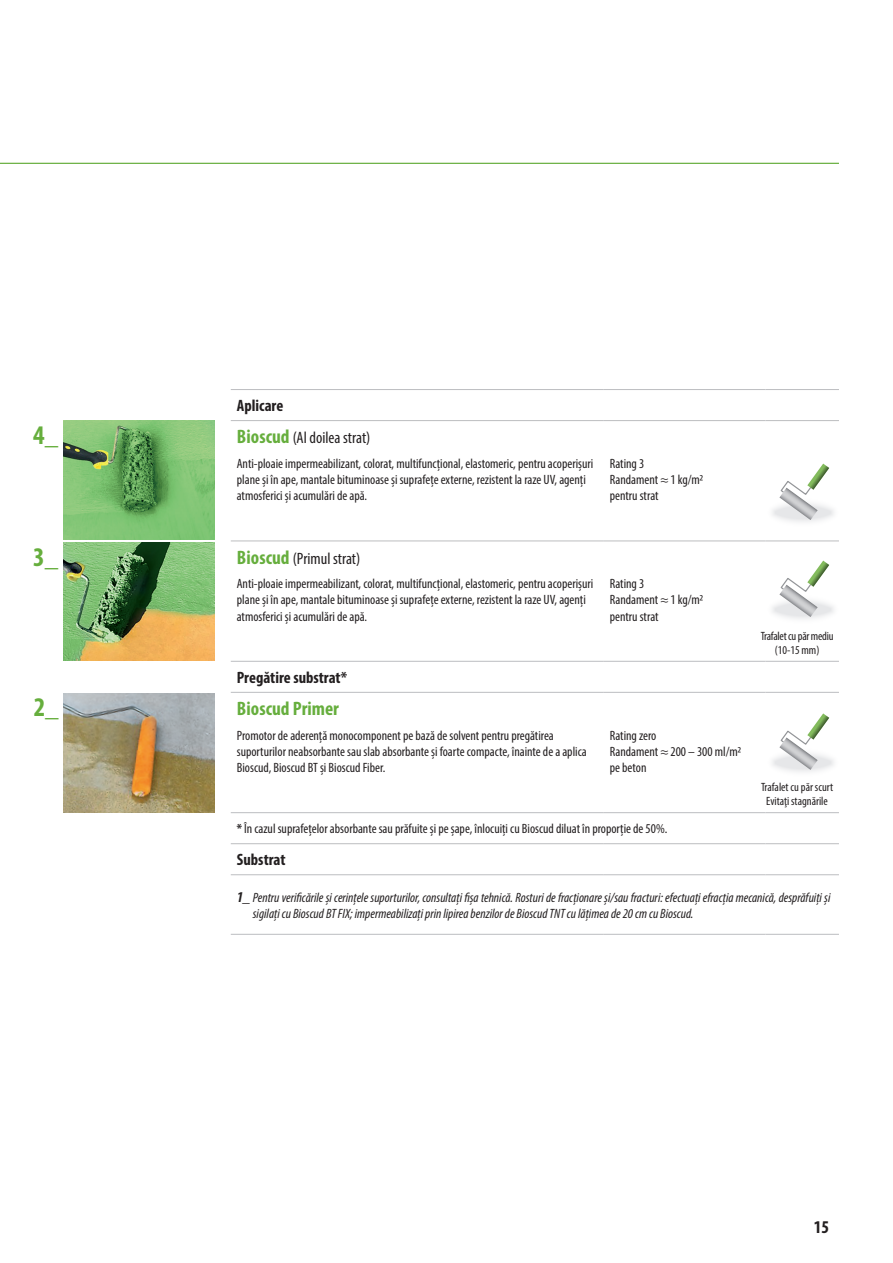
<style>
.page{position:relative;width:893px;height:1263px;background:#fff}
.page>*{position:absolute;margin:0;border:0;box-sizing:border-box;transform-origin:0 0}
.t1{font:700 condensed 27px "Myriad Pro";color:#66ae3d}
.t2{font:700 condensed 19.5px "Myriad Pro";color:#66ae3d}
.t3{font:700 condensed 18px "Myriad Pro";color:#231f20}
.t4{font:condensed 16.5px/32.1px "Myriad Pro";color:#231f20}
.t5{font:700 condensed 16.5px "Myriad Pro";color:#231f20}
.t6{font:condensed 13.5px/16.2px "Myriad Pro";color:#231f20}
.t7{font:italic condensed 13.5px/16.2px "Myriad Pro";color:#231f20}
.t8{font:condensed 12px/14.4px "Myriad Pro";color:#231f20;text-align:center}
.t9{font:condensed 12px/14.4px "Myriad Pro";letter-spacing:-.02em;color:#231f20;text-align:center}
.s1{font-weight:700}
.s2{font-weight:700;font-size:19.5px;color:#66ae3d}
.s3{font-weight:700;font-size:15px}
</style>
<div class="page">
<hr style="left:0;top:163px;width:839px;height:1px;background:#66ae3d">
<hr style="left:231px;top:389px;width:373px;height:1px;background:#bcbdc0">
<hr style="left:604px;top:389px;width:161px;height:1px;background:#bcbdc0">
<hr style="left:765px;top:389px;width:74px;height:1px;background:#bcbdc0">
<hr style="left:231px;top:420px;width:373px;height:1px;background:#bcbdc0">
<hr style="left:604px;top:420px;width:161px;height:1px;background:#bcbdc0">
<hr style="left:604px;top:812px;width:161px;height:1px;background:#bcbdc0">
<hr style="left:604px;top:843px;width:161px;height:1px;background:#bcbdc0">
<hr style="left:765px;top:420px;width:74px;height:1px;background:#bcbdc0">
<hr style="left:231px;top:540px;width:373px;height:1px;background:#bcbdc0">
<hr style="left:231px;top:692px;width:373px;height:1px;background:#bcbdc0">
<hr style="left:231px;top:874px;width:373px;height:1px;background:#bcbdc0">
<hr style="left:231px;top:934px;width:373px;height:1px;background:#bcbdc0">
<hr style="left:604px;top:934px;width:161px;height:1px;background:#bcbdc0">
<hr style="left:765px;top:934px;width:74px;height:1px;background:#bcbdc0">
<hr style="left:604px;top:540px;width:161px;height:1px;background:#bcbdc0">
<hr style="left:604px;top:692px;width:161px;height:1px;background:#bcbdc0">
<hr style="left:604px;top:874px;width:161px;height:1px;background:#bcbdc0">
<hr style="left:765px;top:540px;width:74px;height:1px;background:#bcbdc0">
<hr style="left:231px;top:661px;width:373px;height:1px;background:#bcbdc0">
<hr style="left:231px;top:812px;width:373px;height:1px;background:#bcbdc0">
<hr style="left:231px;top:843px;width:373px;height:1px;background:#bcbdc0">
<hr style="left:604px;top:661px;width:161px;height:1px;background:#bcbdc0">
<hr style="left:765px;top:661px;width:74px;height:1px;background:#bcbdc0">
<hr style="left:765px;top:812px;width:74px;height:1px;background:#bcbdc0">
<hr style="left:765px;top:843px;width:74px;height:1px;background:#bcbdc0">
<hr style="left:765px;top:692px;width:74px;height:1px;background:#bcbdc0">
<hr style="left:765px;top:874px;width:74px;height:1px;background:#bcbdc0">
<img style="left:64px;top:420px;width:151px;height:120px">
<img style="left:64px;top:542px;width:151px;height:118px">
<img style="left:64px;top:693px;width:151px;height:119px">
<svg style="left:767px;top:498px;width:72px;height:29px"></svg>
<svg style="left:779px;top:463px;width:50px;height:57px"></svg>
<svg style="left:767px;top:595px;width:72px;height:29px"></svg>
<svg style="left:779px;top:560px;width:50px;height:57px"></svg>
<svg style="left:767px;top:747px;width:72px;height:30px"></svg>
<svg style="left:779px;top:713px;width:50px;height:57px"></svg>
<h1 class="t1" style="left:33px;top:418px;width:27px">4_</h1>
<h1 class="t1" style="left:33px;top:540px;width:27px">3_</h1>
<h1 class="t1" style="left:34px;top:691px;width:27px">2_</h1>
<p class="t4" style="left:237px;top:390px;width:135px"><span class="s1">Aplicare<br></span><span class="s2">Bioscud</span> (Al doilea strat)</p>
<p class="t6" style="left:237px;top:455px;width:358px">Anti-ploaie impermeabilizant, colorat, multifuncțional, elastomeric, pentru acoperișuri plane și în ape, mantale bituminoase și suprafețe externe, rezistent la raze UV, agenți atmosferici și acumulări de apă.</p>
<p class="t6" style="left:610px;top:455px;width:95px">Rating 3<br>Randament ≈ 1 kg/m2 pentru strat</p>
<p class="t4" style="left:237px;top:542px;width:125px"><span class="s2">Bioscud</span> (Primul strat)</p>
<p class="t6" style="left:237px;top:575px;width:358px">Anti-ploaie impermeabilizant, colorat, multifuncțional, elastomeric, pentru acoperișuri plane și în ape, mantale bituminoase și suprafețe externe, rezistent la raze UV, agenți atmosferici și acumulări de apă.</p>
<p class="t6" style="left:610px;top:575px;width:95px">Rating 3<br>Randament ≈ 1 kg/m2 pentru strat</p>
<p class="t5" style="left:237px;top:667px;width:112px">Pregătire substrat*</p>
<h2 class="t2" style="left:237px;top:696px;width:103px">Bioscud Primer</h2>
<p class="t6" style="left:237px;top:727px;width:351px">Promotor de aderență monocomponent pe bază de solvent pentru pregătirea suporturilor neabsorbante sau slab absorbante și foarte compacte, înainte de a aplica<br>Bioscud, Bioscud BT și Bioscud Fiber.</p>
<p class="t6" style="left:610px;top:727px;width:133px">Rating zero<br>Randament ≈ 200 – 300 ml/m2 pe beton</p>
<p class="t9" style="left:761px;top:628px;width:74px">Trafalet cu păr mediu (10-15 mm)</p>
<p class="t8" style="left:761px;top:779px;width:74px">Trafalet cu păr scurt<br>Evitaţi stagnările</p>
<p class="t6" style="left:237px;top:820px;width:432px"><span class="s1">*</span> În cazul suprafețelor absorbante sau prăfuite și pe șape, înlocuiți cu Bioscud diluat în proporție de 50%.</p>
<p class="t5" style="left:237px;top:850px;width:50px">Substrat</p>
<p class="t7" style="left:253px;top:889px;width:579px;text-indent:-16px"><span class="s3">1_</span> Pentru verificările și cerințele suporturilor, consultați fișa tehnică. Rosturi de fracționare și/sau fracturi: efectuați efracția mecanică, desprăfuiți și sigilați cu Bioscud BT FIX; impermeabilizați prin lipirea benzilor de Bioscud TNT cu lățimea de 20 cm cu Bioscud.</p>
<h3 class="t3" style="left:814px;top:1216px;width:17px">15</h3>
</div>
